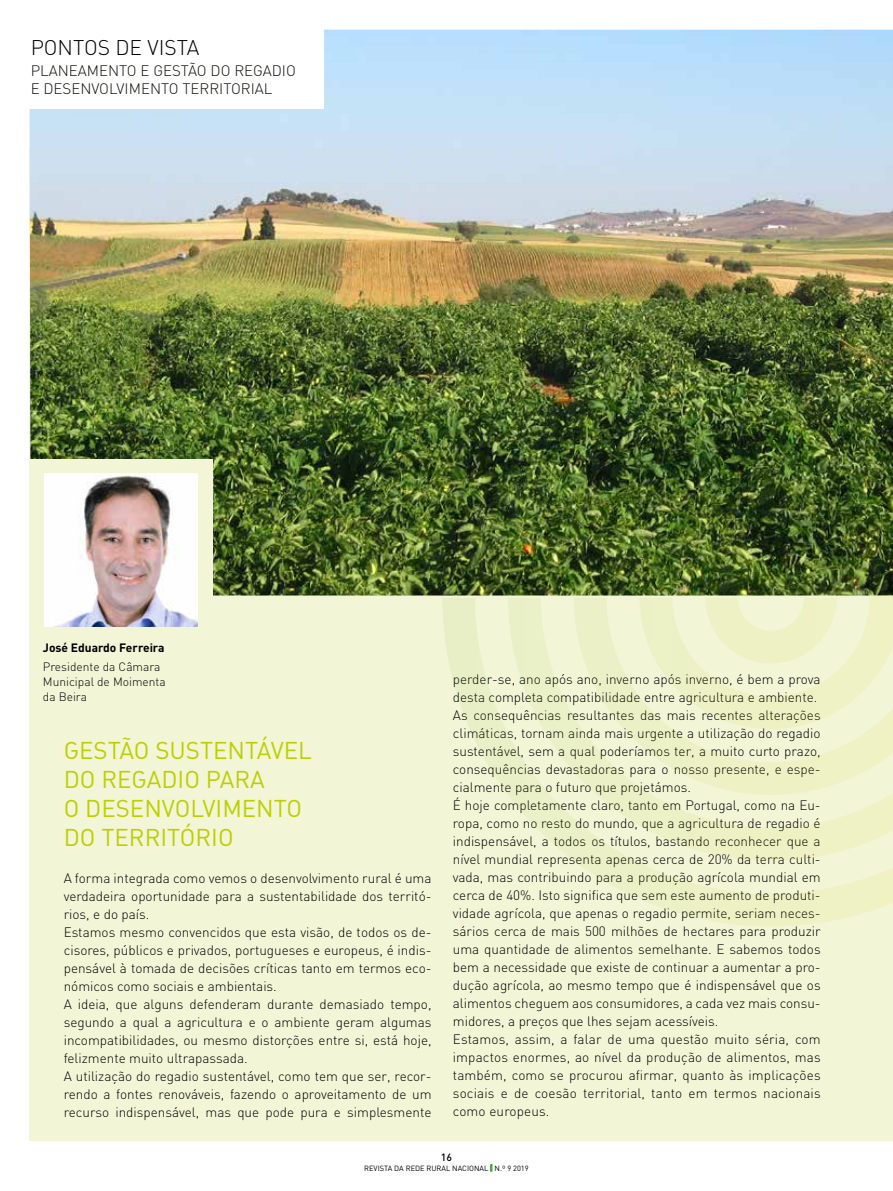
<style>
.page{position:relative;width:893px;height:1191px;background:#fff}
.page>*{position:absolute;margin:0;border:0;box-sizing:border-box;transform-origin:0 0}
.t1{font:24px/28.8px "DIN Regular Alternate";color:#bccf00}
.t2{font:300 21px "DIN";color:#000}
.t3{font:300 15px/18px "DIN";color:#12100b}
.t4{font:300 13.5px/18px "DIN";color:#000}
.t5{font:300 12px/15px "DIN";color:#000}
.t6{font:700 12px "DIN";color:#000}
.t7{font:500 10.5px "DIN";color:#000}
.t8{font:7.5px "DIN";color:#000}
.s1{font-weight:900;color:#3fa535}
</style>
<div class="page">
<div style="left:30px;top:149px;width:863px;height:991px;background:#f3f5d7"></div>
<svg style="left:442px;top:596px;width:451px;height:330px"></svg>
<img style="left:30px;top:30px;width:863px;height:565px">
<div style="left:30px;top:459px;width:183px;height:182px;background:#f3f5d7"></div>
<img style="left:45px;top:473px;width:153px;height:153px">
<h2 class="t2" style="left:31px;top:35px;width:170px">PONTOS DE VISTA</h2>
<p class="t3" style="left:31px;top:62px;width:267px">PLANEAMENTO E GESTÃO DO REGADIO<br>E DESENVOLVIMENTO TERRITORIAL</p>
<p class="t6" style="left:43px;top:639px;width:123px">José Eduardo Ferreira</p>
<p class="t5" style="left:43px;top:659px;width:124px">Presidente da Câmara<br>Municipal de Moimenta da Beira</p>
<h1 class="t1" style="left:64px;top:736px;width:250px">GESTÃO SUSTENTÁVEL<br>DO REGADIO PARA<br>O DESENVOLVIMENTO<br>DO TERRITÓRIO</h1>
<p class="t4" style="left:64px;top:868px;width:369px">A forma integrada como vemos o desenvolvimento rural é uma verdadeira oportunidade para a sustentabilidade dos territó&shy;rios, e do país.<br>Estamos mesmo convencidos que esta visão, de todos os de&shy;cisores, públicos e privados, portugueses e europeus, é indis&shy;pensável à tomada de decisões críticas tanto em termos eco&shy;nómicos como sociais e ambientais.<br>A ideia, que alguns defenderam durante demasiado tempo, segundo a qual a agricultura e o ambiente geram algumas incompatibilidades, ou mesmo distorções entre si, está hoje, felizmente muito ultrapassada.<br>A utilização do regadio sustentável, como tem que ser, recor&shy;rendo a fontes renováveis, fazendo o aproveitamento de um recurso indispensável, mas que pode pura e simplesmente</p>
<p class="t4" style="left:453px;top:670px;width:369px">perder-se, ano após ano, inverno após inverno, é bem a prova desta completa compatibilidade entre agricultura e ambiente.<br>As consequências resultantes das mais recentes alterações climáticas, tornam ainda mais urgente a utilização do regadio sustentável, sem a qual poderíamos ter, a muito curto prazo, consequências devastadoras para o nosso presente, e espe&shy;cialmente para o futuro que projetámos.<br>É hoje completamente claro, tanto em Portugal, como na Eu&shy;ropa, como no resto do mundo, que a agricultura de regadio é indispensável, a todos os títulos, bastando reconhecer que a nível mundial representa apenas cerca de 20% da terra culti&shy;vada, mas contribuindo para a produção agrícola mundial em cerca de 40%. Isto significa que sem este aumento de produti&shy;vidade agrícola, que apenas o regadio permite, seriam neces&shy;sários cerca de mais 500 milhões de hectares para produzir uma quantidade de alimentos semelhante. E sabemos todos bem a necessidade que existe de continuar a aumentar a pro&shy;dução agrícola, ao mesmo tempo que é indispensável que os alimentos cheguem aos consumidores, a cada vez mais consu&shy;midores, a preços que lhes sejam acessíveis.<br>Estamos, assim, a falar de uma questão muito séria, com impactos enormes, ao nível da produção de alimentos, mas também, como se procurou afirmar, quanto às implicações sociais e de coesão territorial, tanto em termos nacionais como europeus.</p>
<p class="t7" style="left:441px;top:1150px;width:13px">16</p>
<p class="t8" style="left:364px;top:1163px;width:166px">REVISTA DA REDE RURAL NACIONAL <span class="s1">|</span> N.º 9 2019</p>
</div>
